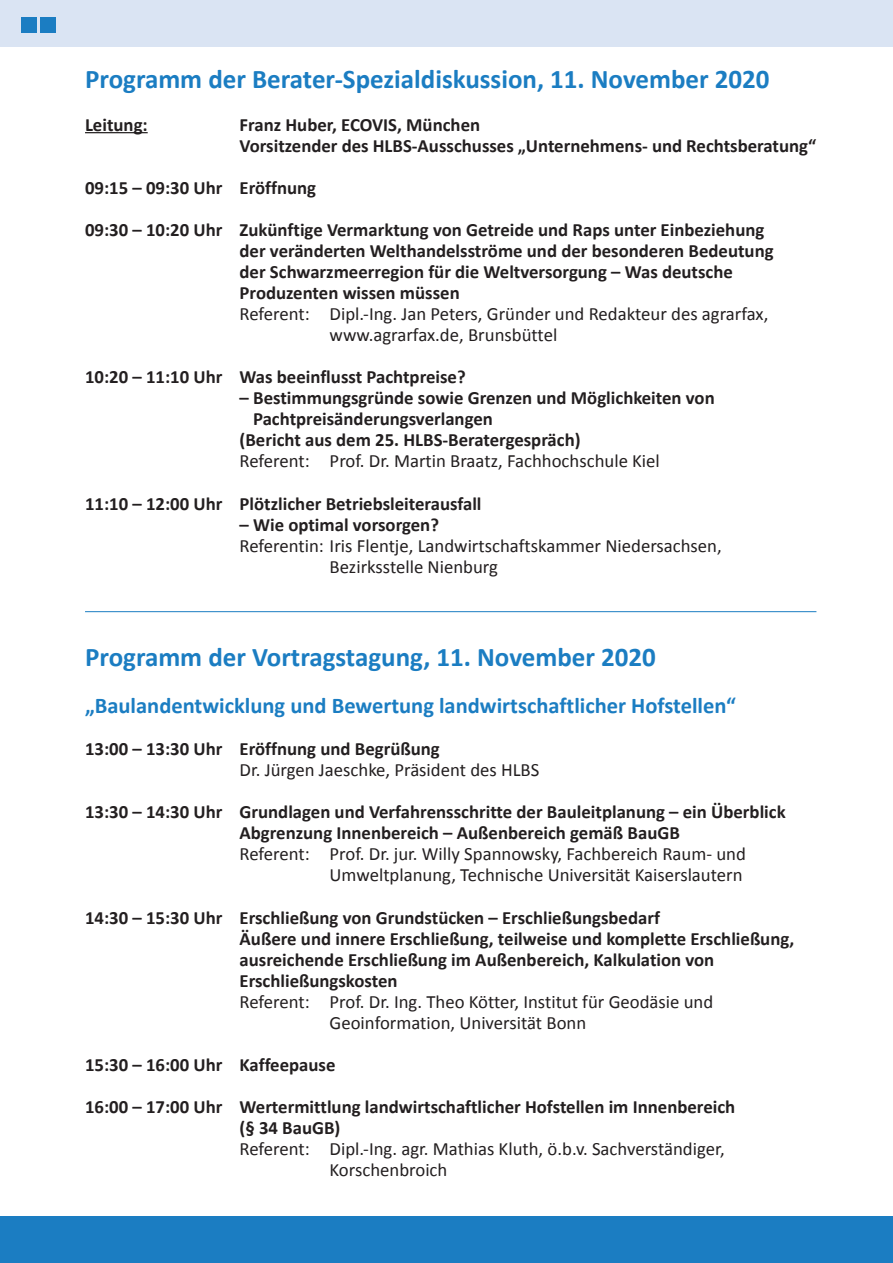
<style>
.page{position:relative;width:893px;height:1263px;background:#fff}
.page>*{position:absolute;margin:0;border:0;box-sizing:border-box;transform-origin:0 0}
.t1{font:700 27px "Calibri";color:#1b7dc2}
.t2{font:700 22.5px "Calibri";color:#1b7dc2}
.t3{font:700 18.75px/21px "Calibri";color:#231f20}
.t4{font:18.75px/21px "Calibri";color:#231f20}
</style>
<div class="page">
<div style="left:0;top:0;width:893px;height:47px;background:#dae4f3"></div>
<div style="left:0;top:1216px;width:893px;height:47px;background:#1b7dc2"></div>
<div style="left:21px;top:17px;width:16px;height:16px;background:#1b7dc2"></div>
<div style="left:40px;top:17px;width:16px;height:16px;background:#1b7dc2"></div>
<hr style="left:85px;top:132px;width:63px;height:1px;background:#231f20">
<hr style="left:85px;top:611px;width:731px;height:1px;background:#1b7dc2">
<h1 class="t1" style="left:85px;top:62px;width:686px">Programm der Berater-Spezialdiskussion, 11. November 2020</h1>
<p class="t3" style="left:85px;top:114px;width:64px">Leitung:</p>
<p class="t3" style="left:240px;top:114px;width:578px">Franz Huber, ECOVIS, München<br>Vorsitzender des HLBS-Ausschusses „Unternehmens- und Rechtsberatung“</p>
<p class="t3" style="left:85px;top:177px;width:233px">09:15 – 09:30 Uhr Eröffnung</p>
<p class="t3" style="left:240px;top:219px;width:536px;text-indent:-154px">09:30 – 10:20 Uhr Zukünftige Vermarktung von Getreide und Raps unter Einbeziehung der veränderten Welthandelsströme und der besonderen Bedeutung der Schwarzmeerregion für die Weltversorgung – Was deutsche Produzenten wissen müssen</p>
<p class="t4" style="left:330px;top:303px;width:440px;text-indent:-90px">Referent: Dipl.-Ing. Jan Peters, Gründer und Redakteur des agrarfax, www.agrarfax.de, Brunsbüttel</p>
<p class="t3" style="left:85px;top:367px;width:382px">10:20 – 11:10 Uhr Was beeinflusst Pachtpreise?</p>
<p class="t3" style="left:240px;top:388px;width:477px">– Bestimmungsgründe sowie Grenzen und Möglichkeiten von</p>
<p class="t3" style="left:253px;top:409px;width:241px">Pachtpreisänderungsverlangen</p>
<p class="t3" style="left:240px;top:430px;width:342px">(Bericht aus dem 25. HLBS-Beratergespräch)</p>
<p class="t4" style="left:240px;top:451px;width:422px">Referent: Prof. Dr. Martin Braatz, Fachhochschule Kiel</p>
<p class="t3" style="left:85px;top:493px;width:398px">11:10 – 12:00 Uhr Plötzlicher Betriebsleiterausfall</p>
<p class="t3" style="left:240px;top:514px;width:201px">– Wie optimal vorsorgen?</p>
<p class="t4" style="left:330px;top:535px;width:394px;text-indent:-90px">Referentin: Iris Flentje, Landwirtschaftskammer Niedersachsen,<br>Bezirksstelle Nienburg</p>
<h1 class="t1" style="left:85px;top:640px;width:572px">Programm der Vortragstagung, 11. November 2020</h1>
<p class="t2" style="left:85px;top:691px;width:652px">„Baulandentwicklung und Bewertung landwirtschaftlicher Hofstellen“</p>
<p class="t3" style="left:85px;top:738px;width:356px">13:00 – 13:30 Uhr Eröffnung und Begrüßung</p>
<p class="t4" style="left:240px;top:759px;width:301px">Dr. Jürgen Jaeschke, Präsident des HLBS</p>
<p class="t3" style="left:240px;top:802px;width:548px;text-indent:-154px">13:30 – 14:30 Uhr Grundlagen und Verfahrensschritte der Bauleitplanung – ein Überblick<br>Abgrenzung Innenbereich – Außenbereich gemäß BauGB</p>
<p class="t4" style="left:240px;top:844px;width:508px;text-align:right">Referent: Prof. Dr. jur. Willy Spannowsky, Fachbereich Raum- und<br>Umweltplanung, Technische Universität Kaiserslautern</p>
<p class="t3" style="left:240px;top:907px;width:556px;text-indent:-155px">14:30 – 15:30 Uhr Erschließung von Grundstücken – Erschließungsbedarf<br>Äußere und innere Erschließung, teilweise und komplette Erschließung, ausreichende Erschließung im Außenbereich, Kalkulation von Erschließungskosten</p>
<p class="t4" style="left:330px;top:991px;width:385px;text-indent:-90px">Referent: Prof. Dr. Ing. Theo Kötter, Institut für Geodäsie und<br>Geoinformation, Universität Bonn</p>
<p class="t3" style="left:85px;top:1054px;width:252px">15:30 – 16:00 Uhr Kaffeepause</p>
<p class="t3" style="left:240px;top:1096px;width:497px;text-indent:-154px">16:00 – 17:00 Uhr Wertermittlung landwirtschaftlicher Hofstellen im Innenbereich (§ 34 BauGB)</p>
<p class="t4" style="left:330px;top:1139px;width:397px;text-indent:-90px">Referent: Dipl.-Ing. agr. Mathias Kluth, ö.b.v. Sachverständiger,<br>Korschenbroich</p>
</div>
